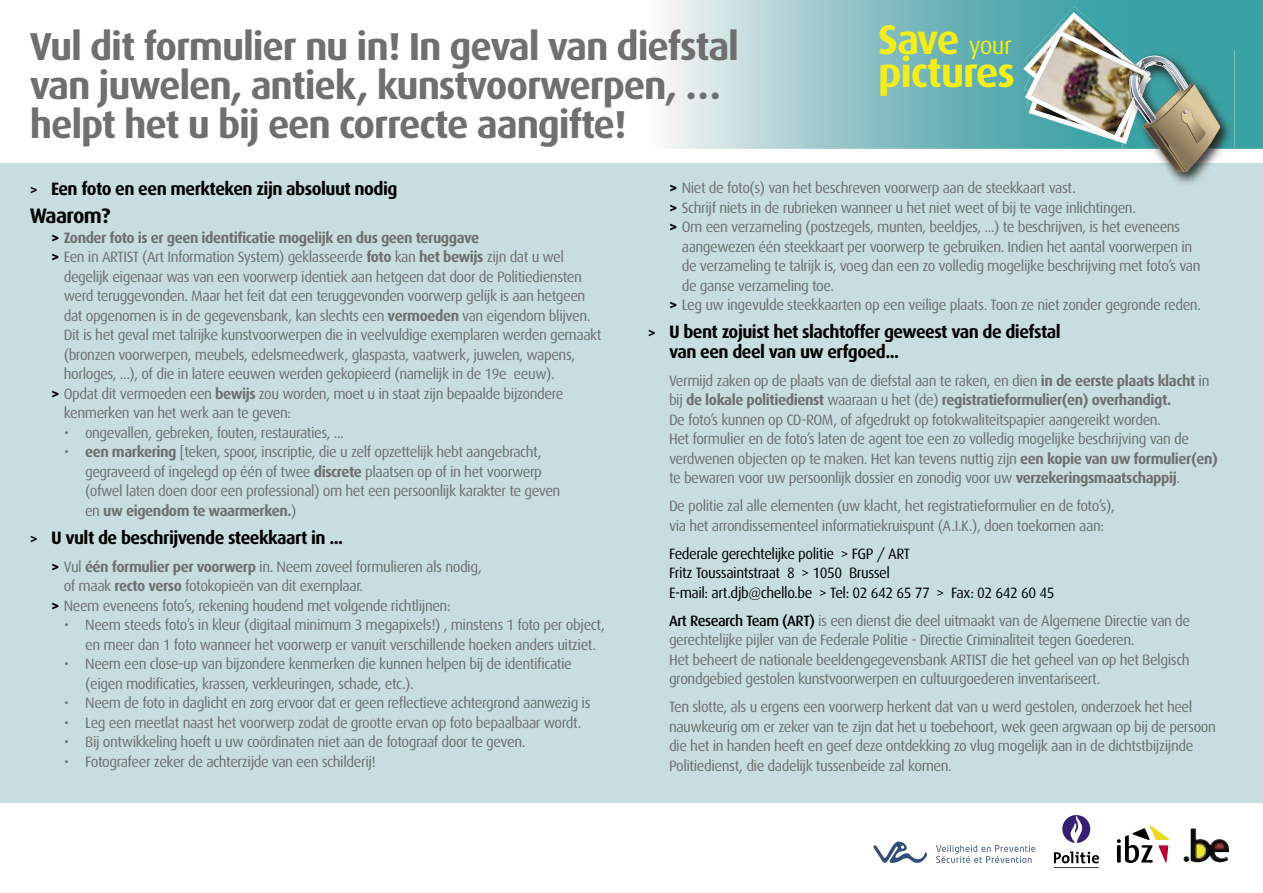
<style>
.page{position:relative;width:1263px;height:893px;background:#fff}
.page>*{position:absolute;margin:0;border:0;box-sizing:border-box;transform-origin:0 0}
.t1{font:700 41.4px/32.2px "Dax";letter-spacing:-.03em;color:#f2ed1c}
.t2{font:700 39px/39px "Dax";letter-spacing:-.03em;color:#6f6f6f}
.t3{font:700 21px "Dax";letter-spacing:-.03em;color:#000}
.t4{font:700 18px/19.5px "Dax";letter-spacing:-.03em;color:#000}
.t5{font:15px/19.5px "Dax";letter-spacing:-.03em;color:#6f6f6f}
.t6{font:15px/19.5px "Dax";letter-spacing:-.03em;color:#000}
.t7{font:700 15px "Dax";letter-spacing:-.03em;color:#6f6f6f}
.s1{font-weight:400;font-size:24.6px}
.s2{font-size:15px}
.s3{font-weight:800;color:#000}
.s4{font-weight:700}
.s5{font-weight:500;color:#000}
</style>
<div class="page">
<svg style="left:666px;top:0;width:597px;height:149px;background:#8fc4c7"></svg>
<div style="left:0;top:163px;width:1263px;height:639px;background:#c8dddf"></div>
<img style="left:1058px;top:7px;width:64px;height:5px">
<img style="left:1170px;top:50px;width:64px;height:134px">
<img style="left:1023px;top:12px;width:197px;height:161px">
<img style="left:1185px;top:829px;width:44px;height:33px">
<svg style="left:1062px;top:815px;width:28px;height:28px"></svg>
<svg style="left:1054px;top:851px;width:45px;height:12px"></svg>
<hr style="left:1054px;top:867px;width:45px;height:1px;background:#000;border-radius:50%">
<svg style="left:873px;top:841px;width:162px;height:22px"></svg>
<svg style="left:1117px;top:825px;width:52px;height:38px"></svg>
<h1 class="t1" style="left:878px;top:24px;width:138px">Save <span class="s1">your </span>pictures</h1>
<h2 class="t2" style="left:30px;top:27px;width:711px">Vul dit formulier nu in! In geval van diefstal van juwelen, antiek, kunstvoorwerpen, … helpt het u bij een correcte aangifte!</h2>
<p class="t4" style="left:30px;top:179px;width:369px"><span class="s2">&gt;</span> Een foto en een merkteken zijn absoluut nodig</p>
<h3 class="t3" style="left:30px;top:204px;width:82px">Waarom?</h3>
<p class="t7" style="left:51px;top:229px;width:430px"><span class="s3">&gt;</span> Zonder foto is er geen identificatie mogelijk en dus geen teruggave</p>
<p class="t5" style="left:51px;top:247px;width:514px"><span class="s3">&gt;</span> Een in ARTIST (Art Information System) geklasseerde <span class="s4">foto</span> kan <span class="s4">het bewijs</span> zijn dat u wel</p>
<p class="t5" style="left:64px;top:267px;width:520px">degelijk eigenaar was van een voorwerp identiek aan hetgeen dat door de Politiediensten</p>
<p class="t5" style="left:64px;top:286px;width:523px">werd teruggevonden. Maar het feit dat een teruggevonden voorwerp gelijk is aan hetgeen</p>
<p class="t5" style="left:64px;top:306px;width:528px">dat opgenomen is in de gegevensbank, kan slechts een <span class="s4">vermoeden</span> van eigendom blijven.</p>
<p class="t5" style="left:64px;top:325px;width:539px">Dit is het geval met talrijke kunstvoorwerpen die in veelvuldige exemplaren werden gemaakt</p>
<p class="t5" style="left:64px;top:345px;width:513px">(bronzen voorwerpen, meubels, edelsmeedwerk, glaspasta, vaatwerk, juwelen, wapens,</p>
<p class="t5" style="left:64px;top:364px;width:492px">horloges, ...), of die in latere eeuwen werden gekopieerd (namelijk in de 19e eeuw).</p>
<p class="t5" style="left:51px;top:384px;width:514px"><span class="s3">&gt;</span> Opdat dit vermoeden een <span class="s4">bewijs</span> zou worden, moet u in staat zijn bepaalde bijzondere</p>
<p class="t5" style="left:64px;top:403px;width:229px">kenmerken van het werk aan te geven:</p>
<p class="t5" style="left:64px;top:423px;width:281px">• ongevallen, gebreken, fouten, restauraties, ...</p>
<p class="t5" style="left:85px;top:442px;width:477px;text-indent:-21px">• <span class="s4">een markering</span> [teken, spoor, inscriptie, die u zelf opzettelijk hebt aangebracht, gegraveerd of ingelegd op één of twee <span class="s4">discrete</span> plaatsen op of in het voorwerp (ofwel laten doen door een professional) om het een persoonlijk karakter te geven en <span class="s4">uw eigendom te waarmerken.</span>)</p>
<p class="t4" style="left:30px;top:528px;width:315px"><span class="s2">&gt;</span> U vult de beschrijvende steekkaart in ...</p>
<p class="t5" style="left:51px;top:557px;width:432px"><span class="s3">&gt;</span> Vul <span class="s4">één formulier per voorwerp</span> in. Neem zoveel formulieren als nodig,</p>
<p class="t5" style="left:64px;top:576px;width:301px">of maak <span class="s4">recto verso</span> fotokopieën van dit exemplaar.</p>
<p class="t5" style="left:51px;top:596px;width:401px"><span class="s3">&gt;</span> Neem eveneens foto’s, rekening houdend met volgende richtlijnen:</p>
<p class="t5" style="left:85px;top:615px;width:521px;text-indent:-21px">• Neem steeds foto’s in kleur (digitaal minimum 3 megapixels!) , minstens 1 foto per object, en meer dan 1 foto wanneer het voorwerp er vanuit verschillende hoeken anders uitziet.</p>
<p class="t5" style="left:85px;top:654px;width:488px;text-indent:-21px">• Neem een close-up van bijzondere kenmerken die kunnen helpen bij de identificatie (eigen modificaties, krassen, verkleuringen, schade, etc.).</p>
<p class="t5" style="left:64px;top:693px;width:528px">• Neem de foto in daglicht en zorg ervoor dat er geen reflectieve achtergrond aanwezig is</p>
<p class="t5" style="left:64px;top:713px;width:519px">• Leg een meetlat naast het voorwerp zodat de grootte ervan op foto bepaalbaar wordt.</p>
<p class="t5" style="left:64px;top:732px;width:463px">• Bij ontwikkeling hoeft u uw coördinaten niet aan de fotograaf door te geven.</p>
<p class="t5" style="left:64px;top:752px;width:313px">• Fotografeer zeker de achterzijde van een schilderij!</p>
<p class="t5" style="left:669px;top:178px;width:408px"><span class="s3">&gt;</span> Niet de foto(s) van het beschreven voorwerp aan de steekkaart vast.</p>
<p class="t5" style="left:669px;top:198px;width:468px"><span class="s3">&gt;</span> Schrijf niets in de rubrieken wanneer u het niet weet of bij te vage inlichtingen.</p>
<p class="t5" style="left:669px;top:217px;width:513px"><span class="s3">&gt;</span> Om een verzameling (postzegels, munten, beeldjes, ...) te beschrijven, is het eveneens</p>
<p class="t5" style="left:682px;top:237px;width:512px">aangewezen één steekkaart per voorwerp te gebruiken. Indien het aantal voorwerpen in</p>
<p class="t5" style="left:682px;top:256px;width:520px">de verzameling te talrijk is, voeg dan een zo volledig mogelijke beschrijving met foto’s van</p>
<p class="t5" style="left:682px;top:276px;width:154px">de ganse verzameling toe.</p>
<p class="t5" style="left:669px;top:295px;width:533px"><span class="s3">&gt;</span> Leg uw ingevulde steekkaarten op een veilige plaats. Toon ze niet zonder gegronde reden.</p>
<p class="t4" style="left:669px;top:322px;width:393px;text-indent:-21px"><span class="s2">&gt;</span> U bent zojuist het slachtoffer geweest van de diefstal van een deel van uw erfgoed...</p>
<p class="t5" style="left:669px;top:371px;width:550px">Vermijd zaken op de plaats van de diefstal aan te raken, en dien <span class="s4">in de eerste plaats klacht</span> in bij <span class="s4">de lokale politiedienst</span> waaraan u het (de) <span class="s4">registratieformulier(en) overhandigt.<br></span>De foto’s kunnen op CD-ROM, of afgedrukt op fotokwaliteitspapier aangereikt worden.<br>Het formulier en de foto’s laten de agent toe een zo volledig mogelijke beschrijving van de verdwenen objecten op te maken. Het kan tevens nuttig zijn <span class="s4">een kopie van uw formulier(en) </span>te bewaren voor uw persoonlijk dossier en zonodig voor uw <span class="s4">verzekeringsmaatschappij</span>.</p>
<p class="t5" style="left:669px;top:496px;width:447px">De politie zal alle elementen (uw klacht, het registratieformulier en de foto’s), via het arrondissementeel informatiekruispunt (A.I.K.), doen toekomen aan:</p>
<p class="t6" style="left:669px;top:544px;width:387px">Federale gerechtelijke politie &gt; FGP / ART<br>Fritz Toussaintstraat 8 &gt; 1050 Brussel<br>E-mail: art.djb@chello.be &gt; Tel: 02 642 65 77 &gt; Fax: 02 642 60 45</p>
<p class="t5" style="left:669px;top:611px;width:523px"><span class="s5">Art Research Team (ART)</span> is een dienst die deel uitmaakt van de Algemene Directie van de gerechtelijke pijler van de Federale Politie - Directie Criminaliteit tegen Goederen.<br>Het beheert de nationale beeldengegevensbank ARTIST die het geheel van op het Belgisch grondgebied gestolen kunstvoorwerpen en cultuurgoederen inventariseert.</p>
<p class="t5" style="left:669px;top:697px;width:548px">Ten slotte, als u ergens een voorwerp herkent dat van u werd gestolen, onderzoek het heel nauwkeurig om er zeker van te zijn dat het u toebehoort, wek geen argwaan op bij de persoon die het in handen heeft en geef deze ontdekking zo vlug mogelijk aan in de dichtstbijzijnde Politiedienst, die dadelijk tussenbeide zal komen.</p>
</div>
